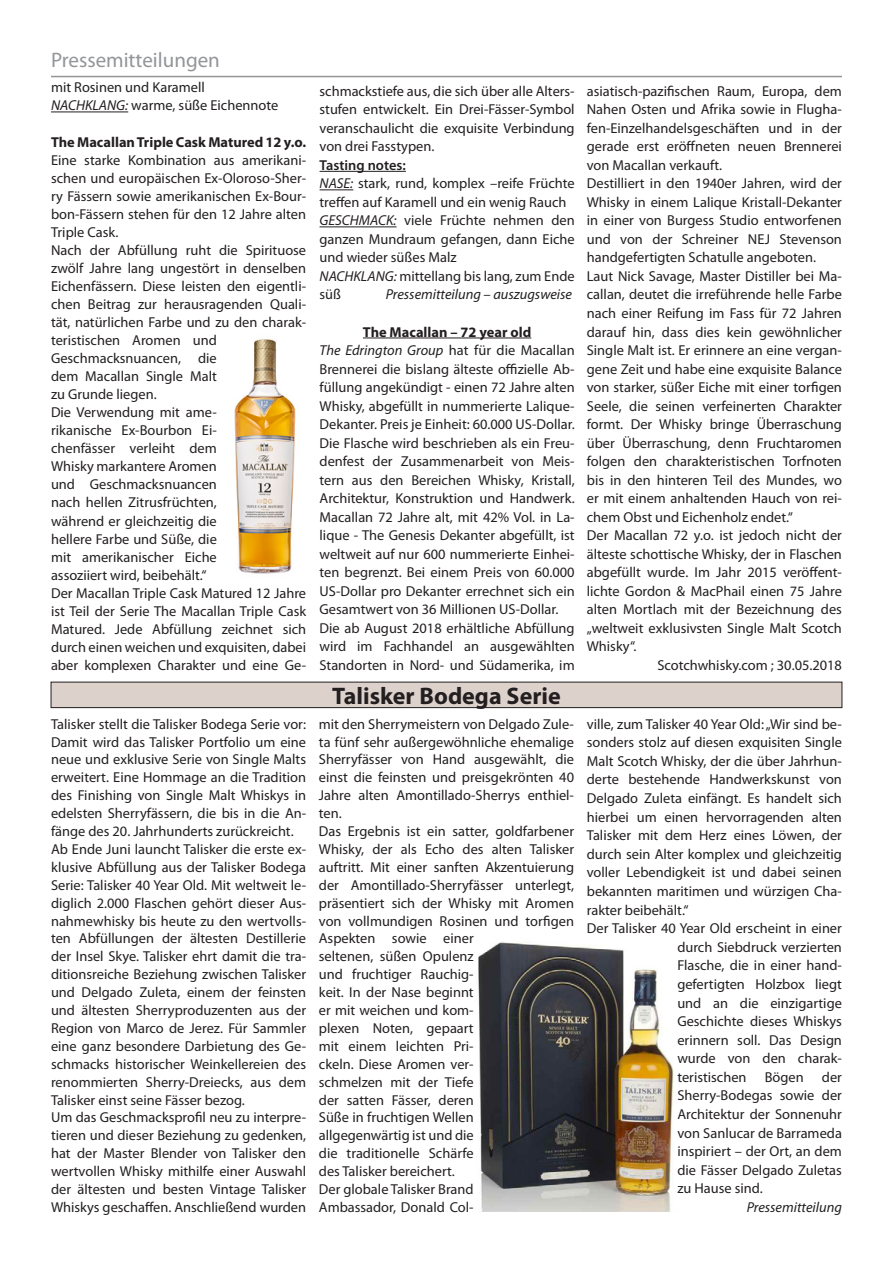
<style>
.page{position:relative;width:893px;height:1263px;background:#fff}
.page>*{position:absolute;margin:0;border:0;box-sizing:border-box;transform-origin:0 0}
.t1{font:700 24px "Myriad Pro";color:#231f20}
.t2{font:21px "Myriad Pro";color:#939598}
.t3{font:14.4px/17.9px "Myriad Pro";color:#231f20}
.t4{font:italic 14.4px "Myriad Pro";color:#231f20}
.t5{font:700 14.4px "Myriad Pro";color:#231f20}
.s1{font-style:italic}
.s2{font-weight:600}
.s3{font-weight:700}
</style>
<div class="page">
<hr style="left:51px;top:76px;width:791px;height:1px;background:#939598">
<img style="left:478px;top:942px;width:196px;height:270px">
<hr style="left:51px;top:112px;width:77px;height:1px;background:#231f20">
<hr style="left:320px;top:171px;width:86px;height:1px;background:#231f20">
<hr style="left:320px;top:189px;width:33px;height:1px;background:#231f20">
<hr style="left:320px;top:226px;width:77px;height:1px;background:#231f20">
<hr style="left:363px;top:338px;width:168px;height:1px;background:#231f20">
<img style="left:234px;top:339px;width:62px;height:235px">
<div style="left:51px;top:682px;width:791px;height:26px;background:#ddd1cc"></div>
<div style="left:51px;top:682px;width:791px;height:26px;border:1px solid #231f20"></div>
<h2 class="t2" style="left:51px;top:47px;width:170px">Pressemitteilungen</h2>
<p class="t3" style="left:51px;top:78px;width:229px">mit Rosinen und Karamell<br><span class="s1">NACHKLANG:</span> warme, süße Eichennote</p>
<p class="t5" style="left:51px;top:132px;width:257px">The Macallan Triple Cask Matured 12 y.o.</p>
<p class="t3" style="left:51px;top:151px;width:257px">Eine starke Kombination aus amerikani&shy;schen und europäischen Ex-Oloroso-Sher&shy;ry Fässern sowie amerikanischen Ex-Bour&shy;bon-Fässern stehen für den 12 Jahre alten<br>Triple Cask.<br>Nach der Abfüllung ruht die Spirituose zwölf Jahre lang ungestört in denselben<br>Eichenfässern. Diese leisten den eigentli&shy;chen Beitrag zur herausragenden Quali&shy;tät, natürlichen Farbe und zu den charak&shy;teristischen Aromen und<br>Geschmacksnuancen, die<br>dem Macallan Single Malt<br>zu Grunde liegen.<br>Die Verwendung mit ame-<br>rikanische Ex-Bourbon Ei-<br>chenfässer verleiht dem<br>Whisky markantere Aromen<br>und Geschmacksnuancen<br>nach hellen Zitrusfrüchten,<br>während er gleichzeitig die<br>hellere Farbe und Süße, die<br>mit amerikanischer Eiche<br>assoziiert wird, beibehält.“<br>Der Macallan Triple Cask Matured 12 Jahre ist Teil der Serie The Macallan Triple Cask<br>Matured. Jede Abfüllung zeichnet sich durch einen weichen und exquisiten, dabei aber komplexen Charakter und eine Ge-</p>
<p class="t3" style="left:320px;top:82px;width:257px;line-height:18.5px;text-align:justify">schmackstiefe aus, die sich über alle Alters&shy;stufen entwickelt. Ein Drei-Fässer-Symbol veranschaulicht die exquisite Verbindung von drei Fasstypen.</p>
<p class="t3" style="left:320px;top:156px;width:257px;line-height:18.5px"><span class="s2">Tasting notes:<br></span><span class="s1">NASE:</span> stark, rund, komplex –reife Früchte treffen auf Karamell und ein wenig Rauch<br><span class="s1">GESCHMACK:</span> viele Früchte nehmen den ganzen Mundraum gefangen, dann Eiche und wieder süßes Malz<br><span class="s1">NACHKLANG:</span> mittellang bis lang, zum Ende süß</p>
<p class="t4" style="left:386px;top:286px;width:188px">Pressemitteilung – auszugsweise</p>
<p class="t3" style="left:320px;top:322px;width:257px;line-height:18.5px;text-indent:43px"><span class="s3">The Macallan – 72 year old<br></span><span class="s1">The Edrington Group</span> hat für die Macallan Brennerei die bislang älteste offizielle Ab&shy;füllung angekündigt - einen 72 Jahre alten Whisky, abgefüllt in nummerierte Lalique-Dekanter. Preis je Einheit: 60.000 US-Dollar.<br>Die Flasche wird beschrieben als ein Freu&shy;denfest der Zusammenarbeit von Meis&shy;tern aus den Bereichen Whisky, Kristall, Architektur, Konstruktion und Handwerk.<br>Macallan 72 Jahre alt, mit 42% Vol. in La&shy;lique - The Genesis Dekanter abgefüllt, ist weltweit auf nur 600 nummerierte Einhei&shy;ten begrenzt. Bei einem Preis von 60.000<br>US-Dollar pro Dekanter errechnet sich ein Gesamtwert von 36 Millionen US-Dollar.<br>Die ab August 2018 erhältliche Abfüllung wird im Fachhandel an ausgewählten Standorten in Nord- und Südamerika, im</p>
<h1 class="t1" style="left:332px;top:680px;width:230px">Talisker Bodega Serie</h1>
<p class="t3" style="left:587px;top:82px;width:257px">asiatisch-pazifischen Raum, Europa, dem</p>
<p class="t3" style="left:587px;top:100px;width:257px">Nahen Osten und Afrika sowie in Flugha-</p>
<p class="t3" style="left:587px;top:119px;width:257px">fen-Einzelhandelsgeschäften und in der</p>
<p class="t3" style="left:587px;top:137px;width:257px">gerade erst eröffneten neuen Brennerei</p>
<p class="t3" style="left:587px;top:156px;width:137px">von Macallan verkauft.</p>
<p class="t3" style="left:587px;top:174px;width:257px">Destilliert in den 1940er Jahren, wird der</p>
<p class="t3" style="left:587px;top:193px;width:257px">Whisky in einem Lalique Kristall-Dekanter</p>
<p class="t3" style="left:587px;top:211px;width:257px">in einer von Burgess Studio entworfenen</p>
<p class="t3" style="left:587px;top:230px;width:257px">und von der Schreiner NEJ Stevenson</p>
<p class="t3" style="left:587px;top:248px;width:231px">handgefertigten Schatulle angeboten.</p>
<p class="t3" style="left:587px;top:267px;width:257px">Laut Nick Savage, Master Distiller bei Ma-</p>
<p class="t3" style="left:587px;top:285px;width:257px">callan, deutet die irreführende helle Farbe</p>
<p class="t3" style="left:587px;top:304px;width:257px">nach einer Reifung im Fass für 72 Jahren</p>
<p class="t3" style="left:587px;top:323px;width:257px">darauf hin, dass dies kein gewöhnlicher</p>
<p class="t3" style="left:587px;top:341px;width:257px">Single Malt ist. Er erinnere an eine vergan-</p>
<p class="t3" style="left:587px;top:360px;width:257px">gene Zeit und habe eine exquisite Balance</p>
<p class="t3" style="left:587px;top:378px;width:257px">von starker, süßer Eiche mit einer torfigen</p>
<p class="t3" style="left:587px;top:397px;width:257px">Seele, die seinen verfeinerten Charakter</p>
<p class="t3" style="left:587px;top:415px;width:257px">formt. Der Whisky bringe Überraschung</p>
<p class="t3" style="left:587px;top:434px;width:257px">über Überraschung, denn Fruchtaromen</p>
<p class="t3" style="left:587px;top:452px;width:257px">folgen den charakteristischen Torfnoten</p>
<p class="t3" style="left:587px;top:471px;width:257px">bis in den hinteren Teil des Mundes, wo</p>
<p class="t3" style="left:587px;top:489px;width:257px">er mit einem anhaltenden Hauch von rei-</p>
<p class="t3" style="left:587px;top:508px;width:207px">chem Obst und Eichenholz endet.“</p>
<p class="t3" style="left:587px;top:526px;width:257px">Der Macallan 72 y.o. ist jedoch nicht der</p>
<p class="t3" style="left:587px;top:545px;width:257px">älteste schottische Whisky, der in Flaschen</p>
<p class="t3" style="left:587px;top:563px;width:257px">abgefüllt wurde. Im Jahr 2015 veröffent-</p>
<p class="t3" style="left:587px;top:582px;width:257px">lichte Gordon &amp; MacPhail einen 75 Jahre</p>
<p class="t3" style="left:587px;top:600px;width:257px">alten Mortlach mit der Bezeichnung des</p>
<p class="t3" style="left:587px;top:619px;width:257px">„weltweit exklusivsten Single Malt Scotch</p>
<p class="t3" style="left:587px;top:637px;width:51px">Whisky“.</p>
<p class="t3" style="left:657px;top:656px;width:186px">Scotchwhisky.com ; 30.05.2018</p>
<p class="t3" style="left:51px;top:715px;width:257px">Talisker stellt die Talisker Bodega Serie vor:<br>Damit wird das Talisker Portfolio um eine neue und exklusive Serie von Single Malts erweitert. Eine Hommage an die Tradition des Finishing von Single Malt Whiskys in edelsten Sherryfässern, die bis in die An&shy;fänge des 20. Jahrhunderts zurückreicht.<br>Ab Ende Juni launcht Talisker die erste ex&shy;klusive Abfüllung aus der Talisker Bodega Serie: Talisker 40 Year Old. Mit weltweit le&shy;diglich 2.000 Flaschen gehört dieser Aus&shy;nahmewhisky bis heute zu den wertvolls&shy;ten Abfüllungen der ältesten Destillerie der Insel Skye. Talisker ehrt damit die tra&shy;ditionsreiche Beziehung zwischen Talisker und Delgado Zuleta, einem der feinsten und ältesten Sherryproduzenten aus der Region von Marco de Jerez. Für Sammler eine ganz besondere Darbietung des Ge&shy;schmacks historischer Weinkellereien des renommierten Sherry-Dreiecks, aus dem Talisker einst seine Fässer bezog.<br>Um das Geschmacksprofil neu zu interpre&shy;tieren und dieser Beziehung zu gedenken, hat der Master Blender von Talisker den wertvollen Whisky mithilfe einer Auswahl der ältesten und besten Vintage Talisker Whiskys geschaffen. Anschließend wurden</p>
<p class="t3" style="left:319px;top:715px;width:257px">mit den Sherrymeistern von Delgado Zule&shy;ta fünf sehr außergewöhnliche ehemalige<br>Sherryfässer von Hand ausgewählt, die einst die feinsten und preisgekrönten 40<br>Jahre alten Amontillado-Sherrys enthiel&shy;ten.<br>Das Ergebnis ist ein satter, goldfarbener<br>Whisky, der als Echo des alten Talisker auftritt. Mit einer sanften Akzentuierung der Amontillado-Sherryfässer unterlegt, präsentiert sich der Whisky mit Aromen von vollmundigen Rosinen und torfigen<br>Aspekten sowie einer<br>seltenen, süßen Opulenz<br>und fruchtiger Rauchig-<br>keit. In der Nase beginnt<br>er mit weichen und kom-<br>plexen Noten, gepaart<br>mit einem leichten Pri-<br>ckeln. Diese Aromen ver-<br>schmelzen mit der Tiefe<br>der satten Fässer, deren<br>Süße in fruchtigen Wellen<br>allgegenwärtig ist und die<br>die traditionelle Schärfe<br>des Talisker bereichert.<br>Der globale Talisker Brand<br>Ambassador, Donald Col-</p>
<p class="t3" style="left:587px;top:715px;width:257px">ville, zum Talisker 40 Year Old: „Wir sind be-</p>
<p class="t3" style="left:587px;top:733px;width:257px">sonders stolz auf diesen exquisiten Single</p>
<p class="t3" style="left:587px;top:752px;width:257px">Malt Scotch Whisky, der die über Jahrhun-</p>
<p class="t3" style="left:587px;top:770px;width:257px">derte bestehende Handwerkskunst von</p>
<p class="t3" style="left:587px;top:789px;width:257px">Delgado Zuleta einfängt. Es handelt sich</p>
<p class="t3" style="left:587px;top:808px;width:257px">hierbei um einen hervorragenden alten</p>
<p class="t3" style="left:587px;top:826px;width:257px">Talisker mit dem Herz eines Löwen, der</p>
<p class="t3" style="left:587px;top:845px;width:257px">durch sein Alter komplex und gleichzeitig</p>
<p class="t3" style="left:587px;top:863px;width:257px">voller Lebendigkeit ist und dabei seinen</p>
<p class="t3" style="left:587px;top:882px;width:257px">bekannten maritimen und würzigen Cha-</p>
<p class="t3" style="left:587px;top:900px;width:103px">rakter beibehält.“</p>
<p class="t3" style="left:587px;top:919px;width:257px">Der Talisker 40 Year Old erscheint in einer</p>
<p class="t3" style="left:677px;top:938px;width:166px">durch Siebdruck verzierten</p>
<p class="t3" style="left:677px;top:956px;width:166px">Flasche, die in einer hand-</p>
<p class="t3" style="left:677px;top:975px;width:166px">gefertigten Holzbox liegt</p>
<p class="t3" style="left:677px;top:993px;width:166px">und an die einzigartige</p>
<p class="t3" style="left:677px;top:1012px;width:166px">Geschichte dieses Whiskys</p>
<p class="t3" style="left:677px;top:1031px;width:166px">erinnern soll. Das Design</p>
<p class="t3" style="left:677px;top:1049px;width:166px">wurde von den charak-</p>
<p class="t3" style="left:677px;top:1068px;width:71px">teristischen</p>
<p class="t3" style="left:765px;top:1068px;width:41px">Bögen</p>
<p class="t3" style="left:677px;top:1067px;width:166px;line-height:18.6px;text-align:justify;text-indent:145px">der Sherry-Bodegas sowie der Architektur der Sonnenuhr von Sanlucar de Barrameda inspiriert – der Ort, an dem die Fässer Delgado Zuletas zu Hause sind.</p>
<p class="t4" style="left:747px;top:1198px;width:97px">Pressemitteilung</p>
</div>
